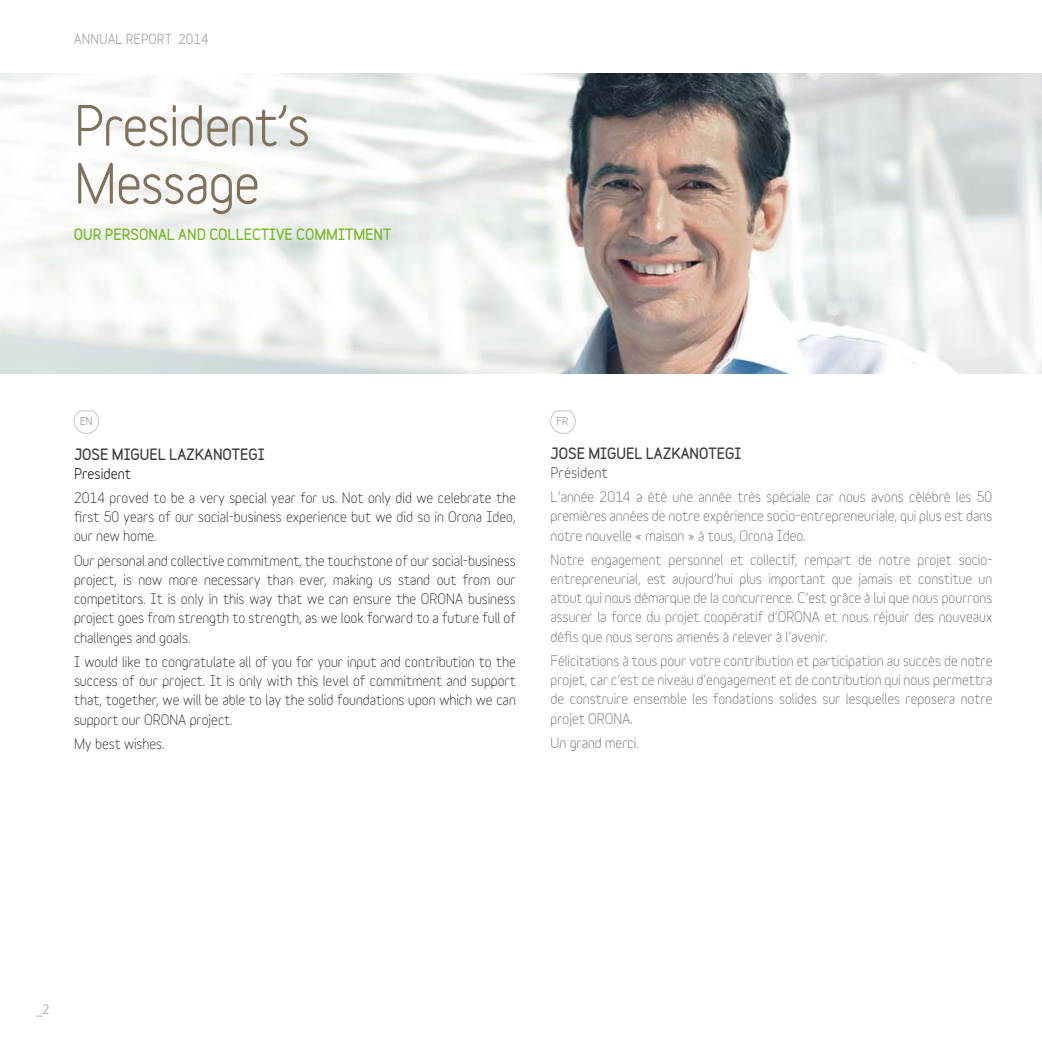
<style>
.page{position:relative;width:1042px;height:1042px;background:#fff}
.page>*{position:absolute;margin:0;border:0;box-sizing:border-box;transform-origin:0 0}
.t1{font:700 52.5px/57.8px "Variable";letter-spacing:-.025em;color:#80715d}
.t2{font:14px/19.2px "Variable";color:#636362;text-align:justify}
.t3{font:14px/19.2px "Variable";color:#1a1a18;text-align:justify}
.t4{font:900 14px "Variable";color:#3b3b3a}
.t5{font:900 14px "Variable";color:#76b828}
.t6{font:700 14px "Variable";color:#636362}
.t7{font:700 14px "Variable";color:#1a1a18}
.t8{font:700 13.12px "Variable";color:#9c9d9d}
.t9{font:700 12.25px "Variable";color:#9c9d9d}
.t10{font:10.5px "Variable";color:#636362}
</style>
<div class="page">
<img style="left:0;top:73px;width:1042px;height:300px">
<svg style="left:74px;top:410px;width:25px;height:24px"></svg>
<svg style="left:550px;top:410px;width:26px;height:24px"></svg>
<p class="t8" style="left:74px;top:31px;width:136px">Annual Report 2014</p>
<h1 class="t1" style="left:74px;top:97px;width:238px">President’s<br>Message</h1>
<p class="t5" style="left:74px;top:225px;width:319px">OUR PERSONAL AND COLLECTIVE COMMITMENT</p>
<p class="t10" style="left:80px;top:415px;width:14px">EN</p>
<p class="t10" style="left:556px;top:415px;width:13px">FR</p>
<p class="t4" style="left:74px;top:445px;width:192px">JOSE MIGUEL LAZKANOTEGI</p>
<p class="t7" style="left:74px;top:465px;width:59px">President</p>
<p class="t3" style="left:74px;top:488px;width:443px">2014 proved to be a very special year for us. Not only did we celebrate the first 50 years of our social-business experience but we did so in Orona Ideo, our new home.</p>
<p class="t3" style="left:74px;top:551px;width:443px">Our personal and collective commitment, the touchstone of our social-business project, is now more necessary than ever, making us stand out from our competitors. It is only in this way that we can ensure the ORONA business project goes from strength to strength, as we look forward to a future full of challenges and goals.</p>
<p class="t3" style="left:74px;top:652px;width:443px">I would like to congratulate all of you for your input and contribution to the success of our project. It is only with this level of commitment and support that, together, we will be able to lay the solid foundations upon which we can support our ORONA project.</p>
<p class="t3" style="left:74px;top:734px;width:92px">My best wishes.</p>
<p class="t4" style="left:550px;top:444px;width:192px">JOSE MIGUEL LAZKANOTEGI</p>
<p class="t6" style="left:550px;top:464px;width:59px">Président</p>
<p class="t2" style="left:550px;top:487px;width:443px">L’année 2014 a été une année très spéciale car nous avons célébré les 50 premières années de notre expérience socio-entrepreneuriale, qui plus est dans notre nouvelle « maison » à tous, Orona Ideo.</p>
<p class="t2" style="left:550px;top:550px;width:443px">Notre engagement personnel et collectif, rempart de notre projet socio&shy;entrepreneurial, est aujourd’hui plus important que jamais et constitue un atout qui nous démarque de la concurrence. C’est grâce à lui que nous pourrons assurer la force du projet coopératif d’ORONA et nous réjouir des nouveaux défis que nous serons amenés à relever à l’avenir.</p>
<p class="t2" style="left:550px;top:651px;width:443px">Félicitations à tous pour votre contribution et participation au succès de notre projet, car c’est ce niveau d’engagement et de contribution qui nous permettra de construire ensemble les fondations solides sur lesquelles reposera notre projet ORONA.</p>
<p class="t2" style="left:550px;top:733px;width:89px">Un grand merci.</p>
<p class="t9" style="left:36px;top:1002px;width:15px">_2</p>
</div>
